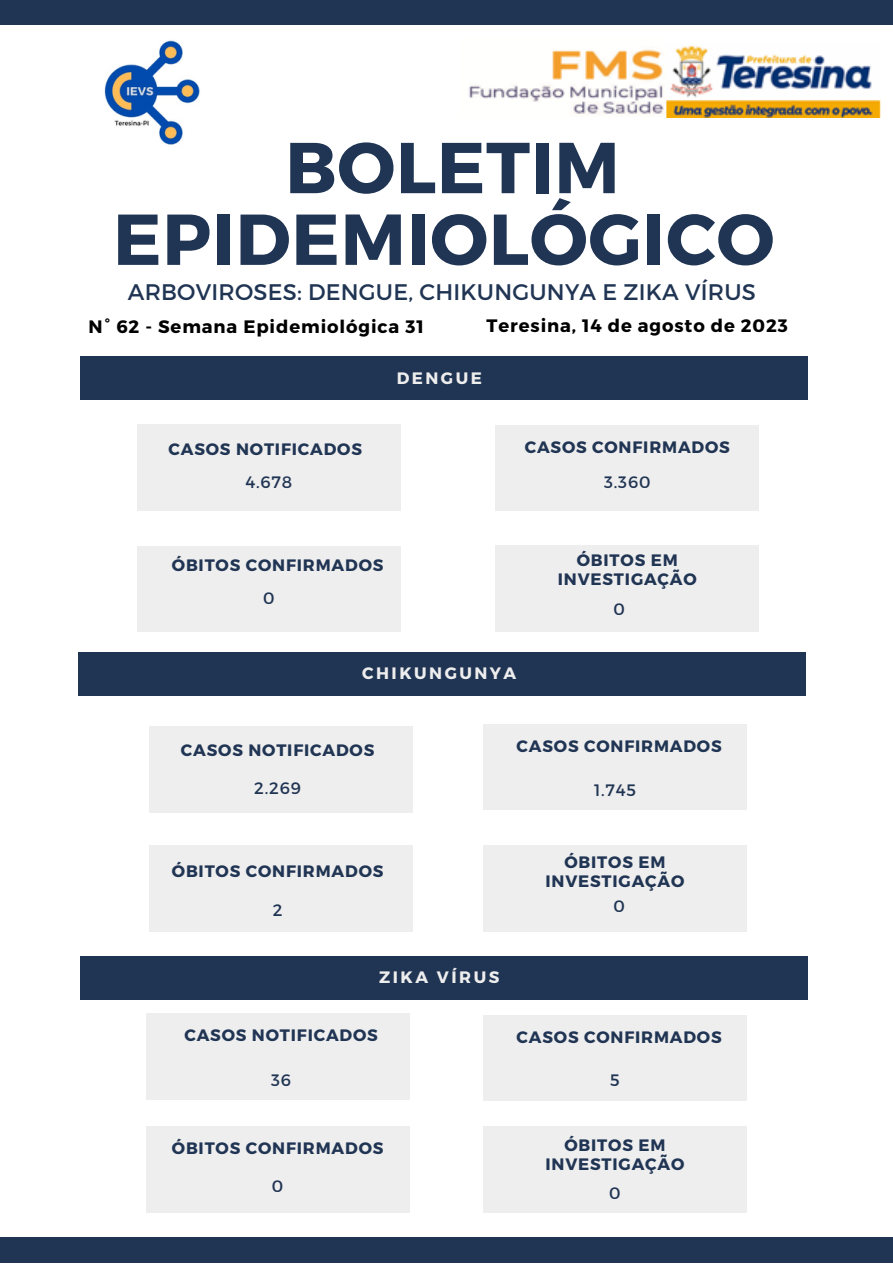
<style>
.page{position:relative;width:893px;height:1264px;background:#fff}
.page>*{position:absolute;margin:0;border:0;box-sizing:border-box;transform-origin:0 0}
.t1{font:700 71.85px/71.7px "Montserrat";letter-spacing:.01em;color:#203453;text-align:center}
.t2{font:22.5px "Montserrat";letter-spacing:.01em;color:#203453}
.t3{font:700 18px "Montserrat";letter-spacing:.05em;color:#000}
.t4{font:700 16.5px/19px "Montserrat";letter-spacing:.05em;color:#203453;text-align:center}
.t5{font:16.5px "Montserrat";letter-spacing:.05em;color:#203453}
.t6{font:700 16.5px "Montserrat";letter-spacing:.15em;color:#eee}
</style>
<div class="page">
<div style="left:0;top:0;width:892px;height:25px;background:#203453"></div>
<div style="left:0;top:1237px;width:892px;height:25px;background:#203453"></div>
<div style="left:80px;top:356px;width:728px;height:43px;background:#203453"></div>
<div style="left:137px;top:424px;width:263px;height:86px;background:#eee"></div>
<div style="left:495px;top:425px;width:263px;height:85px;background:#eee"></div>
<div style="left:137px;top:546px;width:263px;height:85px;background:#eee"></div>
<div style="left:495px;top:545px;width:263px;height:87px;background:#eee"></div>
<div style="left:78px;top:652px;width:727px;height:44px;background:#203453"></div>
<div style="left:149px;top:726px;width:264px;height:87px;background:#eee"></div>
<div style="left:483px;top:724px;width:263px;height:86px;background:#eee"></div>
<div style="left:149px;top:845px;width:264px;height:87px;background:#eee"></div>
<div style="left:483px;top:845px;width:263px;height:87px;background:#eee"></div>
<div style="left:80px;top:956px;width:728px;height:43px;background:#203453"></div>
<div style="left:146px;top:1013px;width:263px;height:86px;background:#eee"></div>
<div style="left:483px;top:1015px;width:263px;height:85px;background:#eee"></div>
<div style="left:146px;top:1126px;width:263px;height:86px;background:#eee"></div>
<div style="left:483px;top:1126px;width:263px;height:86px;background:#eee"></div>
<img style="left:104px;top:40px;width:96px;height:105px">
<img style="left:469px;top:45px;width:412px;height:73px">
<p class="t1" style="left:113px;top:128px;width:662px">BOLETIM<br>EPIDEMIOLÓGICO</p>
<p class="t2" style="left:128px;top:277px;width:629px">ARBOVIROSES: DENGUE, CHIKUNGUNYA E ZIKA VÍRUS</p>
<p class="t3" style="left:89px;top:315px;width:336px">N° 62 - Semana Epidemiológica 31</p>
<p class="t3" style="left:486px;top:314px;width:303px">Teresina, 14 de agosto de 2023</p>
<p class="t6" style="left:396px;top:367px;width:87px">DENGUE</p>
<p class="t4" style="left:168px;top:439px;width:195px">CASOS NOTIFICADOS</p>
<p class="t4" style="left:524px;top:437px;width:206px">CASOS CONFIRMADOS</p>
<p class="t5" style="left:245px;top:471px;width:48px">4.678</p>
<p class="t5" style="left:604px;top:471px;width:48px">3.360</p>
<p class="t4" style="left:172px;top:555px;width:213px">ÓBITOS CONFIRMADOS</p>
<p class="t4" style="left:557px;top:549px;width:140px">ÓBITOS EM<br>INVESTIGAÇÃO</p>
<p class="t5" style="left:263px;top:587px;width:13px">0</p>
<p class="t6" style="left:362px;top:662px;width:155px">CHIKUNGUNYA</p>
<p class="t5" style="left:613px;top:598px;width:13px">0</p>
<p class="t4" style="left:181px;top:739px;width:195px">CASOS NOTIFICADOS</p>
<p class="t5" style="left:254px;top:777px;width:48px">2.269</p>
<p class="t4" style="left:516px;top:735px;width:206px">CASOS CONFIRMADOS</p>
<p class="t5" style="left:594px;top:779px;width:44px">1.745</p>
<p class="t4" style="left:172px;top:861px;width:213px">ÓBITOS CONFIRMADOS</p>
<p class="t5" style="left:273px;top:899px;width:11px">2</p>
<p class="t4" style="left:545px;top:851px;width:140px">ÓBITOS EM<br>INVESTIGAÇÃO</p>
<p class="t5" style="left:613px;top:895px;width:13px">0</p>
<p class="t6" style="left:379px;top:966px;width:121px">ZIKA VÍRUS</p>
<p class="t4" style="left:184px;top:1024px;width:195px">CASOS NOTIFICADOS</p>
<p class="t5" style="left:271px;top:1069px;width:21px">36</p>
<p class="t4" style="left:516px;top:1026px;width:206px">CASOS CONFIRMADOS</p>
<p class="t5" style="left:610px;top:1069px;width:11px">5</p>
<p class="t4" style="left:172px;top:1137px;width:213px">ÓBITOS CONFIRMADOS</p>
<p class="t5" style="left:272px;top:1175px;width:13px">0</p>
<p class="t4" style="left:545px;top:1134px;width:140px">ÓBITOS EM<br>INVESTIGAÇÃO</p>
<p class="t5" style="left:609px;top:1182px;width:13px">0</p>
</div>
